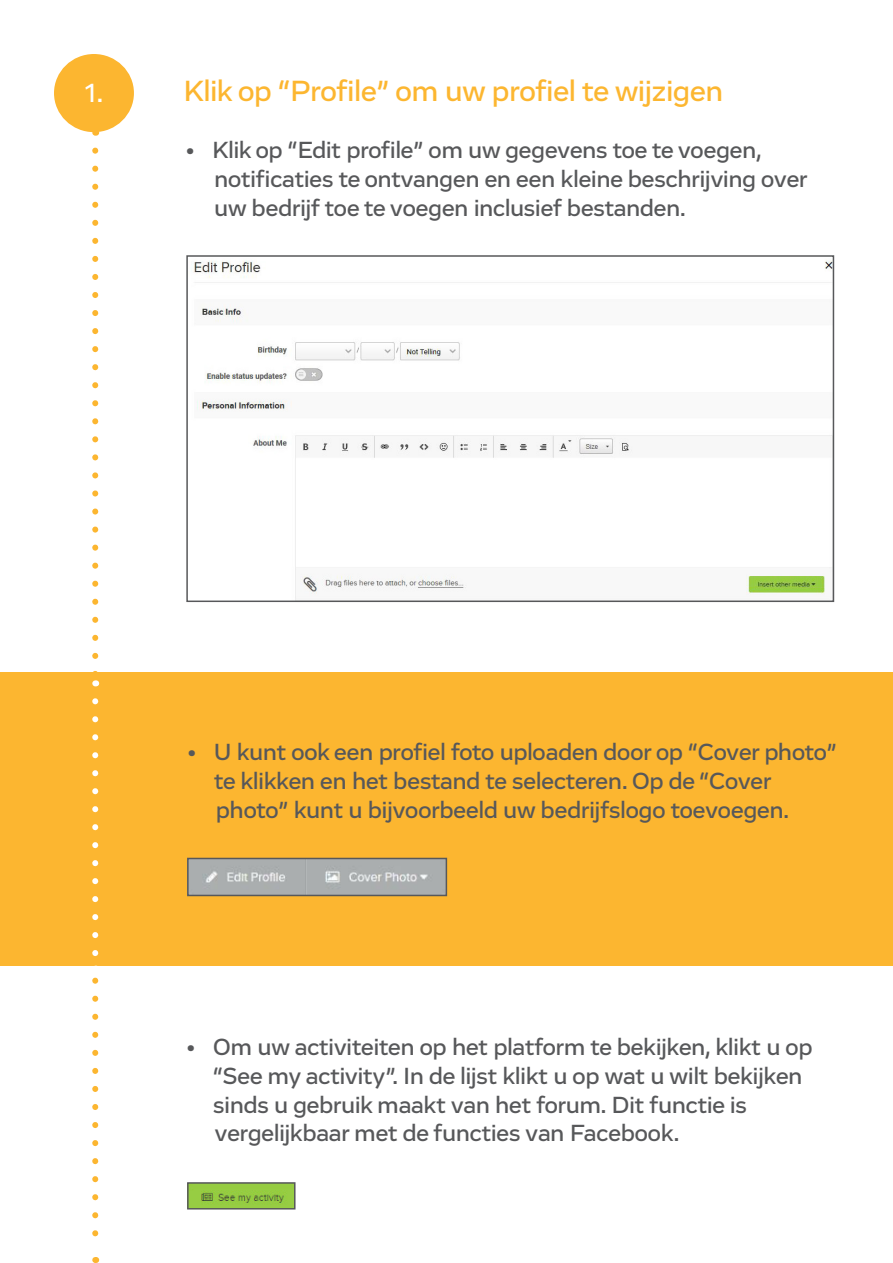
<style>
.page{position:relative;width:893px;height:1263px;background:#fff}
.page>*{position:absolute;margin:0;border:0;box-sizing:border-box;transform-origin:0 0}
.t1{font:500 30px "Vito";color:#fcb630}
.t2{font:500 27px "Vito";color:#fff}
.t3{font:500 24px/28.8px "Vito";color:#57585a}
</style>
<div class="page">
<div style="left:0;top:673px;width:893px;height:293px;background:#fcb630"></div>
<div style="left:54px;top:54px;width:80px;height:78px;background:#fcb630;border-radius:50%"></div>
<img style="left:190px;top:1185px;width:103px;height:21px">
<img style="left:193px;top:257px;width:642px;height:345px">
<img style="left:190px;top:861px;width:254px;height:32px">
<svg style="left:92px;top:151px;width:6px;height:1086px"></svg>
<div style="left:186px;top:255px;width:648px;height:347px;border:2px solid #57585a"></div>
<div style="left:187px;top:1182px;width:109px;height:27px;border:2px solid #57585a"></div>
<div style="left:187px;top:858px;width:260px;height:38px;border:2px solid #57585a"></div>
<p class="t2" style="left:85px;top:76px;width:20px">1.</p>
<p class="t1" style="left:184px;top:73px;width:541px">Klik op “Profile” om uw profiel te wijzigen</p>
<p class="t3" style="left:185px;top:136px;width:578px">• Klik op “Edit profile” om uw gegevens toe te voegen,</p>
<p class="t3" style="left:215px;top:164px;width:594px">notificaties te ontvangen en een kleine beschrijving over</p>
<p class="t3" style="left:215px;top:193px;width:473px">uw bedrijf toe te voegen inclusief bestanden.</p>
<p class="t3" style="left:214px;top:738px;width:624px;text-indent:-27px">• U kunt ook een profiel foto uploaden door op “Cover photo” te klikken en het bestand te selecteren. Op de “Cover</p>
<p class="t3" style="left:216px;top:795px;width:575px">photo” kunt u bijvoorbeeld uw bedrijfslogo toevoegen.</p>
<p class="t3" style="left:213px;top:1032px;width:601px;text-indent:-27px">• Om uw activiteiten op het platform te bekijken, klikt u op “See my activity”. In de lijst klikt u op wat u wilt bekijken sinds u gebruik maakt van het forum. Dit functie is</p>
<p class="t3" style="left:215px;top:1119px;width:466px">vergelijkbaar met de functies van Facebook.</p>
</div>
